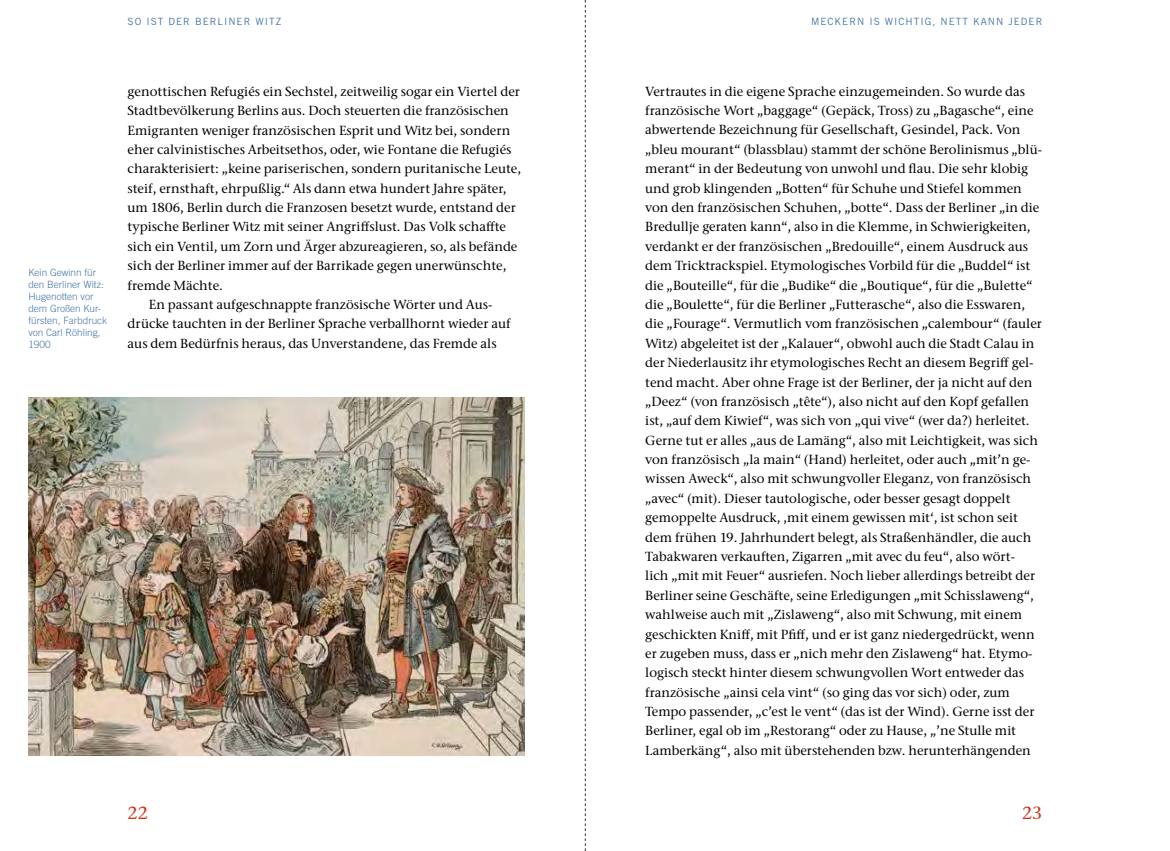
<style>
.page{position:relative;width:1170px;height:851px;background:#fff}
.page>*{position:absolute;margin:0;border:0;box-sizing:border-box;transform-origin:0 0}
.t1{font:500 17.5px "Stone Serif ITC Pro";color:#cf361c}
.t2{font:500 13.12px/19.4px "Stone Serif ITC Pro";color:#000}
.t3{font:300 10px/12px "Trade Gothic LT Com";color:#4675a7}
.t4{font:10px "Trade Gothic";letter-spacing:.1em;color:#4675a7}
</style>
<div class="page">
<svg style="left:585px;top:0;width:1px;height:850px"></svg>
<img style="left:28px;top:397px;width:496px;height:358px">
<p class="t4" style="left:128px;top:16px;width:155px">SO IST DER BERLINER WITZ</p>
<p class="t4" style="left:811px;top:16px;width:233px">MECKERN IS WICHTIG, NETT KANN JEDER</p>
<p class="t3" style="left:28px;top:266px;width:80px">Kein Gewinn für den Berliner Witz:<br>Hugenotten vor dem Großen Kur&shy;fürsten, Farbdruck von Carl Röhling,<br>1900</p>
<p class="t2" style="left:128px;top:82px;width:394px">genottischen Refugiés ein Sechstel, zeitweilig sogar ein Viertel der</p>
<p class="t2" style="left:128px;top:101px;width:383px">Stadtbevölkerung Berlins aus. Doch steuerten die französischen</p>
<p class="t2" style="left:128px;top:120px;width:384px">Emigranten weniger französischen Esprit und Witz bei, sondern</p>
<p class="t2" style="left:128px;top:140px;width:385px">eher calvinistisches Arbeitsethos, oder, wie Fontane die Refugiés</p>
<p class="t2" style="left:128px;top:159px;width:395px">charakterisiert: „keine pariserischen, sondern puritanische Leute,</p>
<p class="t2" style="left:128px;top:178px;width:380px">steif, ernsthaft, ehrpußlig.“ Als dann etwa hundert Jahre später,</p>
<p class="t2" style="left:128px;top:198px;width:389px">um 1806, Berlin durch die Franzosen besetzt wurde, entstand der</p>
<p class="t2" style="left:128px;top:217px;width:380px">typische Berliner Witz mit seiner Angriffslust. Das Volk schaffte</p>
<p class="t2" style="left:128px;top:236px;width:391px">sich ein Ventil, um Zorn und Ärger abzureagieren, so, als befände</p>
<p class="t2" style="left:128px;top:256px;width:380px">sich der Berliner immer auf der Barrikade gegen unerwünschte,</p>
<p class="t2" style="left:128px;top:275px;width:97px">fremde Mächte.</p>
<p class="t2" style="left:149px;top:295px;width:345px">En passant aufgeschnappte französische Wörter und Aus-</p>
<p class="t2" style="left:128px;top:314px;width:384px">drücke tauchten in der Berliner Sprache verballhornt wieder auf</p>
<p class="t2" style="left:128px;top:333px;width:370px">aus dem Bedürfnis heraus, das Unverstandene, das Fremde als</p>
<p class="t2" style="left:645px;top:81px;width:398px">Vertrautes in die eigene Sprache einzugemeinden. So wurde das französische Wort „baggage“ (Gepäck, Tross) zu „Bagasche“, eine abwertende Bezeichnung für Gesellschaft, Gesindel, Pack. Von „bleu mourant“ (blassblau) stammt der schöne Berolinismus „blü&shy;merant“ in der Bedeutung von unwohl und flau. Die sehr klobig und grob klingenden „Botten“ für Schuhe und Stiefel kommen von den französischen Schuhen, „botte“. Dass der Berliner „in die Bredullje geraten kann“, also in die Klemme, in Schwierigkeiten, verdankt er der französischen „Bredouille“, einem Ausdruck aus dem Tricktrackspiel. Etymologisches Vorbild für die „Buddel“ ist die „Bouteille“, für die „Budike“ die „Boutique“, für die „Bulette“ die „Boulette“, für die Berliner „Futterasche“, also die Esswaren, die „Fourage“. Vermutlich vom französischen „calembour“ (fauler Witz) abgeleitet ist der „Kalauer“, obwohl auch die Stadt Calau in der Niederlausitz ihr etymologisches Recht an diesem Begriff gel&shy;tend macht. Aber ohne Frage ist der Berliner, der ja nicht auf den „Deez“ (von französisch „tête“), also nicht auf den Kopf gefallen ist, „auf dem Kiwief“, was sich von „qui vive“ (wer da?) herleitet.<br>Gerne tut er alles „aus de Lamäng“, also mit Leichtigkeit, was sich von französisch „la main“ (Hand) herleitet, oder auch „mit’n ge&shy;wissen Aweck“, also mit schwungvoller Eleganz, von französisch „avec“ (mit). Dieser tautologische, oder besser gesagt doppelt gemoppelte Ausdruck, ‚mit einem gewissen mit‘, ist schon seit dem frühen 19. Jahrhundert belegt, als Straßenhändler, die auch Tabakwaren verkauften, Zigarren „mit avec du feu“, also wört-<br>lich „mit mit Feuer“ ausriefen. Noch lieber allerdings betreibt der Berliner seine Geschäfte, seine Erledigungen „mit Schisslaweng“, wahlweise auch mit „Zislaweng“, also mit Schwung, mit einem geschickten Kniff, mit Pfiff, und er ist ganz niedergedrückt, wenn er zugeben muss, dass er „nich mehr den Zislaweng“ hat. Etymo&shy;logisch steckt hinter diesem schwungvollen Wort entweder das französische „ainsi cela vint“ (so ging das vor sich) oder, zum Tempo passender, „c’est le vent“ (das ist der Wind). Gerne isst der Berliner, egal ob im „Restorang“ oder zu Hause, „’ne Stulle mit Lamberkäng“, also mit überstehenden bzw. herunterhängenden</p>
<h1 class="t1" style="left:128px;top:802px;width:22px">22</h1>
<h1 class="t1" style="left:1022px;top:802px;width:22px">23</h1>
</div>
